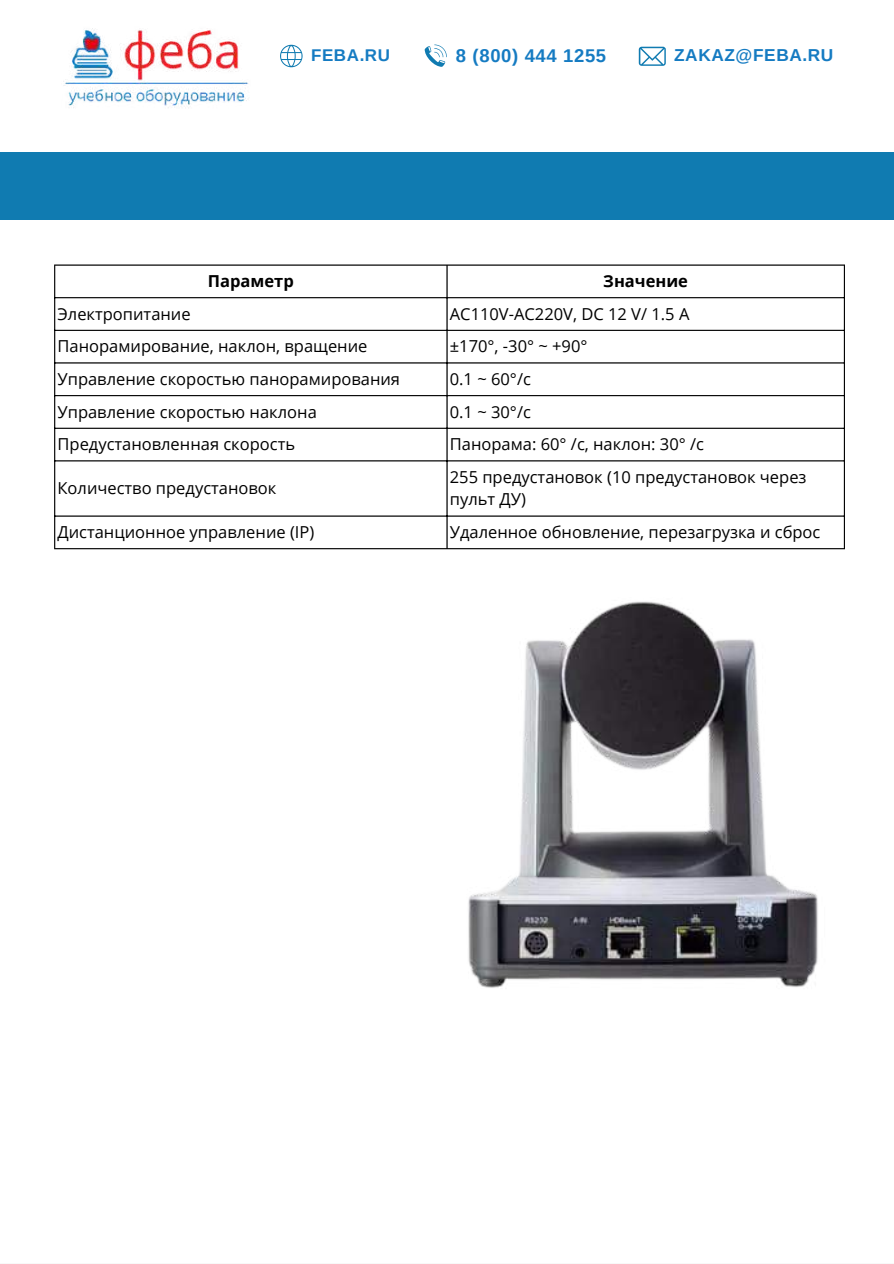
<style>
.page{position:relative;width:894px;height:1264px;background:#fff}
.page>*{position:absolute;margin:0;border:0;box-sizing:border-box;transform-origin:0 0}
.t1{font:700 18.45px "Arimo";letter-spacing:.035em;color:#157bc2}
.t2{font:700 17.25px "Arimo";letter-spacing:.035em;color:#157bc2}
.t3{font:700 16.95px "Arimo";letter-spacing:.035em;color:#157bc2}
.t4{font:16.5px/22.5px "Open Sans";color:#000}
.t5{font:700 16.5px "Open Sans";color:#000}
</style>
<div class="page">
<img style="left:63px;top:28px;width:186px;height:80px">
<svg style="left:638px;top:47px;width:27px;height:19px"></svg>
<svg style="left:424px;top:45px;width:22px;height:22px"></svg>
<svg style="left:280px;top:45px;width:22px;height:22px"></svg>
<div style="left:0;top:152px;width:893px;height:68px;background:#107bb1"></div>
<hr style="left:54px;top:265px;width:1px;height:283px;background:#000">
<hr style="left:446px;top:265px;width:1px;height:283px;background:#000">
<hr style="left:843px;top:265px;width:1px;height:283px;background:#000">
<hr style="left:54px;top:264px;width:790px;height:1px;background:#000">
<hr style="left:54px;top:297px;width:790px;height:1px;background:#000">
<hr style="left:54px;top:330px;width:790px;height:1px;background:#000">
<hr style="left:54px;top:362px;width:790px;height:1px;background:#000">
<hr style="left:54px;top:395px;width:790px;height:1px;background:#000">
<hr style="left:54px;top:427px;width:790px;height:2px;background:#000">
<hr style="left:54px;top:460px;width:790px;height:1px;background:#000">
<hr style="left:54px;top:515px;width:790px;height:1px;background:#000">
<hr style="left:54px;top:548px;width:790px;height:1px;background:#000">
<img style="left:126px;top:401px;width:719px;height:587px">
<p class="t3" style="left:311px;top:46px;width:80px">FEBA.RU</p>
<p class="t1" style="left:456px;top:45px;width:152px">8 (800) 444 1255</p>
<p class="t2" style="left:674px;top:45px;width:161px">ZAKAZ@FEBA.RU</p>
<p class="t5" style="left:208px;top:269px;width:87px">Параметр</p>
<p class="t5" style="left:603px;top:269px;width:86px">Значение</p>
<p class="t4" style="left:57px;top:302px;width:135px">Электропитание</p>
<p class="t4" style="left:449px;top:302px;width:241px">AC110V-AC220V, DC 12 V/ 1.5 A</p>
<p class="t4" style="left:57px;top:334px;width:311px">Панорамирование, наклон, вращение</p>
<p class="t4" style="left:449px;top:334px;width:139px">±170°, -30° ~ +90°</p>
<p class="t4" style="left:57px;top:367px;width:344px">Управление скоростью панорамирования</p>
<p class="t4" style="left:449px;top:367px;width:83px">0.1 ~ 60°/с</p>
<p class="t4" style="left:57px;top:400px;width:261px">Управление скоростью наклона</p>
<p class="t4" style="left:449px;top:400px;width:83px">0.1 ~ 30°/с</p>
<p class="t4" style="left:57px;top:432px;width:239px">Предустановленная скорость</p>
<p class="t4" style="left:449px;top:432px;width:256px">Панорама: 60° /c, наклон: 30° /c</p>
<p class="t4" style="left:57px;top:476px;width:220px">Количество предустановок</p>
<p class="t4" style="left:449px;top:465px;width:358px">255 предустановок (10 предустановок через пульт ДУ)</p>
<p class="t4" style="left:57px;top:520px;width:258px">Дистанционное управление (IP)</p>
<p class="t4" style="left:449px;top:520px;width:372px">Удаленное обновление, перезагрузка и сброс</p>
</div>
